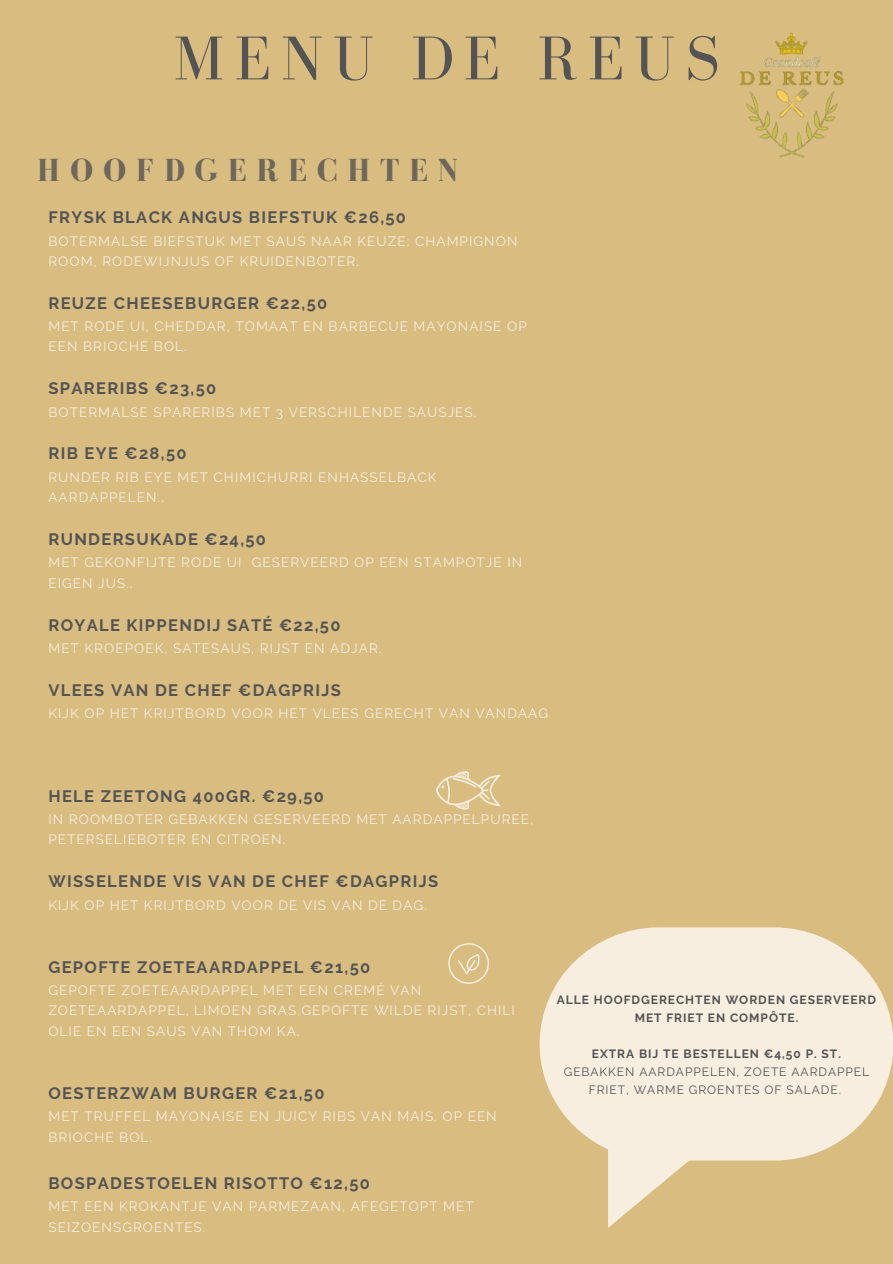
<style>
.page{position:relative;width:893px;height:1264px;background:#fff}
.page>*{position:absolute;margin:0;border:0;box-sizing:border-box;transform-origin:0 0}
.t1{font:63.6px "Bodoni FLF";letter-spacing:.16em;color:#545454}
.t2{font:700 32.85px "Bodoni FLF";letter-spacing:.3em;color:#545454}
.t3{font:700 16.5px "Raleway";letter-spacing:.08em;color:#545454}
.t4{font:13.5px/20.2px "Raleway";letter-spacing:.08em;color:#f8eee0}
.t5{font:700 12px/18px "Raleway";letter-spacing:.08em;color:#545454;text-align:center}
.t6{font:12px/18px "Raleway";letter-spacing:.08em;color:#545454;text-align:center}
.s1{color:#fff}
</style>
<div class="page">
<div style="left:0;top:0;width:892px;height:1263px;background:#d9bc80"></div>
<svg style="left:539px;top:927px;width:353px;height:233px;background:#f3e6d2"></svg>
<img style="left:739px;top:32px;width:105px;height:126px">
<svg style="left:436px;top:771px;width:64px;height:38px"></svg>
<svg style="left:448px;top:943px;width:41px;height:40px"></svg>
<p class="t1" style="left:173px;top:24px;width:547px">MENU DE REUS</p>
<h2 class="t2" style="left:38px;top:152px;width:421px">HOOFDGERECHTEN</h2>
<p class="t3" style="left:48px;top:207px;width:359px">FRYSK BLACK ANGUS BIEFSTUK €26,50</p>
<p class="t4" style="left:48px;top:231px;width:470px">BOTERMALSE BIEFSTUK MET SAUS NAAR KEUZE; CHAMPIGNON<br>ROOM, RODEWIJNJUS OF KRUIDENBOTER.</p>
<p class="t3" style="left:48px;top:293px;width:280px">REUZE CHEESEBURGER €22,50</p>
<p class="t4" style="left:48px;top:316px;width:480px">MET RODE UI, CHEDDAR, TOMAAT EN BARBECUE MAYONAISE OP<br>EEN BRIOCHE BOL.</p>
<p class="t3" style="left:48px;top:378px;width:169px">SPARERIBS €23,50</p>
<p class="t4" style="left:48px;top:402px;width:429px">BOTERMALSE SPARERIBS MET 3 VERSCHILENDE SAUSJES.</p>
<p class="t3" style="left:48px;top:444px;width:140px">RIB EYE €28,50</p>
<p class="t4" style="left:48px;top:467px;width:389px">RUNDER RIB EYE MET CHIMICHURRI ENHASSELBACK<br>AARDAPPELEN..</p>
<p class="t3" style="left:48px;top:529px;width:219px">RUNDERSUKADE €24,50</p>
<p class="t4" style="left:48px;top:552px;width:475px">MET GEKONFIJTE RODE UI GESERVEERD OP EEN STAMPOTJE IN<br>EIGEN JUS..</p>
<p class="t3" style="left:48px;top:615px;width:293px">ROYALE KIPPENDIJ SATÉ €22,50</p>
<p class="t4" style="left:48px;top:638px;width:334px">MET KROEPOEK, SATESAUS, RIJST EN ADJAR.</p>
<p class="t3" style="left:48px;top:680px;width:294px">VLEES VAN DE CHEF €DAGPRIJS</p>
<p class="t4" style="left:48px;top:703px;width:501px">KIJK OP HET KRIJTBORD VOOR HET VLEES GERECHT VAN VANDAAG</p>
<p class="t3" style="left:48px;top:786px;width:277px">HELE ZEETONG 400GR. €29,50</p>
<p class="t4" style="left:48px;top:809px;width:486px">IN ROOMBOTER GEBAKKEN GESERVEERD MET AARDAPPELPUREE,<br>PETERSELIEBOTER EN CITROEN.</p>
<p class="t3" style="left:48px;top:871px;width:391px">WISSELENDE VIS VAN DE CHEF €DAGPRIJS</p>
<p class="t4" style="left:48px;top:894px;width:380px">KIJK OP HET KRIJTBORD VOOR DE VIS VAN DE DAG.</p>
<p class="t3" style="left:48px;top:957px;width:323px">GEPOFTE ZOETEAARDAPPEL €21,50</p>
<p class="t4" style="left:48px;top:980px;width:468px">GEPOFTE ZOETEAARDAPPEL MET EEN CREMÉ VAN<br>ZOETEAARDAPPEL, LIMOEN GRAS,GEPOFTE WILDE RIJST, CHILI<br>OLIE EN EEN SAUS VAN THOM KA.</p>
<p class="t3" style="left:48px;top:1083px;width:277px">OESTERZWAM BURGER €21,50</p>
<p class="t4" style="left:48px;top:1106px;width:450px">MET TRUFFEL MAYONAISE EN JUICY RIBS VAN MAIS. OP EEN<br>BRIOCHE BOL.</p>
<p class="t3" style="left:48px;top:1173px;width:323px">BOSPADESTOELEN RISOTTO €12,50</p>
<p class="t4" style="left:48px;top:1196px;width:427px">MET EEN KROKANTJE VAN PARMEZAAN, AFEGETOPT MET<br>SEIZOENSGROENTES.</p>
<p class="t5" style="left:557px;top:990px;width:321px">ALLE HOOFDGERECHTEN WORDEN GESERVEERD<br>MET FRIET EN COMPÔTE.</p>
<p class="t5" style="left:592px;top:1044px;width:250px">EXTRA BIJ TE BESTELLEN €4,50 P. ST.</p>
<p class="t6" style="left:563px;top:1062px;width:307px">GEBAKKEN AARDAPPELEN, ZOETE AARDAPPEL<br>FRIET, WARME GROENTES OF SALADE.<span class="s1">.</span></p>
</div>
